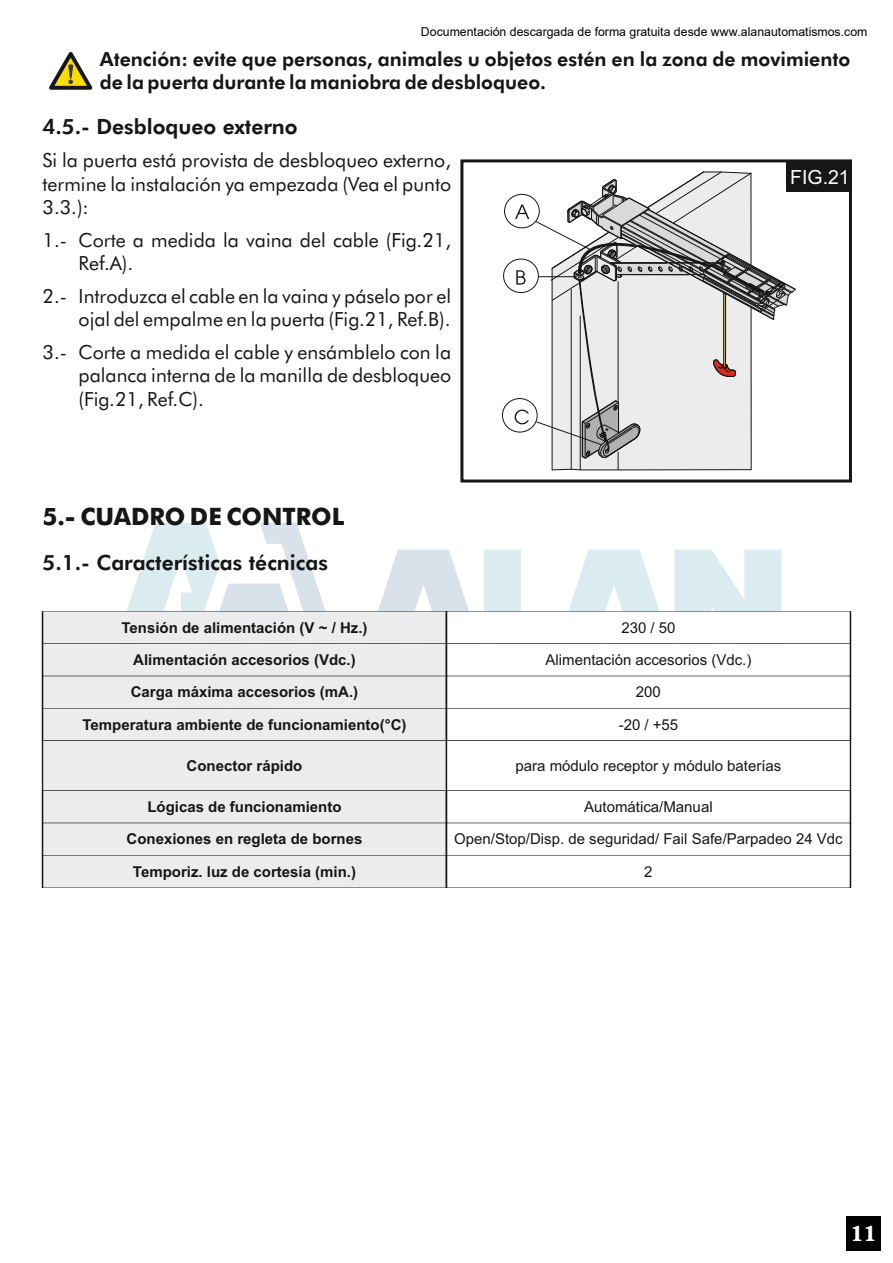
<style>
.page{position:relative;width:893px;height:1263px;background:#fff}
.page>*{position:absolute;margin:0;border:0;box-sizing:border-box;transform-origin:0 0}
.t1{font:700 24px "Futura BT";color:#151616}
.t2{font:800 21px "Futura BT";color:#151616}
.t3{font:600 21px "Souvenir IT Cby BT";color:#fff}
.t4{font:19.5px/23.4px "Futura BT";color:#151616;text-align:justify}
.t5{font:800 19.5px/23.4px "Futura BT";color:#151616}
.t6{font:19.5px "Arial";color:#fff}
.t7{font:700 15px "Arial";color:#151616}
.t8{font:15px "Arial";color:#151616}
.t9{font:12.3px "Arial";color:#000}
</style>
<div class="page">
<svg style="left:127px;top:523px;width:198px;height:88px"></svg>
<svg style="left:378px;top:550px;width:403px;height:61px"></svg>
<div style="left:846px;top:1216px;width:34px;height:34px;background:#000"></div>
<svg style="left:49px;top:51px;width:44px;height:39px"></svg>
<div style="left:460px;top:159px;width:392px;height:324px;border:3px solid #151616"></div>
<div style="left:786px;top:161px;width:64px;height:30px;background:#151616"></div>
<div style="left:504px;top:194px;width:35px;height:34px;border:1px solid #151616;border-radius:50%"></div>
<svg style="left:515px;top:205px;width:14px;height:14px"></svg>
<div style="left:503px;top:259px;width:36px;height:34px;border:1px solid #151616;border-radius:50%"></div>
<svg style="left:516px;top:270px;width:10px;height:15px"></svg>
<div style="left:502px;top:398px;width:35px;height:34px;border:1px solid #151616;border-radius:50%"></div>
<svg style="left:515px;top:410px;width:14px;height:14px"></svg>
<svg style="left:535px;top:171px;width:261px;height:299px"></svg>
<div style="left:42px;top:611px;width:405px;height:33px;background:#ececec"></div>
<div style="left:446px;top:611px;width:405px;height:33px;background:#fff"></div>
<div style="left:42px;top:643px;width:405px;height:33px;background:#ececec"></div>
<div style="left:446px;top:643px;width:405px;height:33px;background:#fff"></div>
<div style="left:42px;top:676px;width:405px;height:33px;background:#ececec"></div>
<div style="left:446px;top:676px;width:405px;height:33px;background:#fff"></div>
<div style="left:42px;top:708px;width:405px;height:33px;background:#ececec"></div>
<div style="left:446px;top:708px;width:405px;height:33px;background:#fff"></div>
<div style="left:42px;top:740px;width:405px;height:51px;background:#ececec;border:1px solid #151616"></div>
<div style="left:446px;top:740px;width:405px;height:51px;background:#fff;border:1px solid #151616"></div>
<div style="left:42px;top:790px;width:405px;height:33px;background:#ececec"></div>
<div style="left:446px;top:790px;width:405px;height:33px;background:#fff"></div>
<div style="left:42px;top:823px;width:405px;height:33px;background:#ececec"></div>
<div style="left:446px;top:823px;width:405px;height:33px;background:#fff"></div>
<div style="left:42px;top:855px;width:405px;height:33px;background:#ececec"></div>
<div style="left:446px;top:855px;width:405px;height:33px;background:#fff"></div>
<p class="t9" style="left:421px;top:24px;width:448px">Documentación descargada de forma gratuita desde www.alanautomatismos.com</p>
<p class="t5" style="left:100px;top:49px;width:752px">Atención: evite que personas, animales u objetos estén en la zona de movimiento de la puerta durante la maniobra de desbloqueo.</p>
<p class="t2" style="left:43px;top:118px;width:257px">4.5.- Desbloqueo externo</p>
<p class="t4" style="left:43px;top:150px;width:410px">Si la puerta está provista de desbloqueo externo, termine la instalación ya empezada (Vea el punto 3.3.):</p>
<p class="t4" style="left:79px;top:230px;width:374px;text-indent:-36px">1.- Corte a medida la vaina del cable (Fig.21,<br>Ref.A).</p>
<p class="t4" style="left:43px;top:286px;width:410px;text-align:right">2.- Introduzca el cable en la vaina y páselo por el ojal del empalme en la puerta (Fig.21, Ref.B).</p>
<p class="t4" style="left:79px;top:342px;width:374px;text-indent:-36px">3.- Corte a medida el cable y ensámblelo con la palanca interna de la manilla de desbloqueo (Fig.21, Ref.C).</p>
<p class="t6" style="left:790px;top:170px;width:61px">FIG.21</p>
<p class="t1" style="left:43px;top:507px;width:303px">5.- CUADRO DE CONTROL</p>
<p class="t2" style="left:43px;top:554px;width:287px">5.1.- Características técnicas</p>
<p class="t7" style="left:121px;top:622px;width:248px">Tensión de alimentación (V ~ / Hz.)</p>
<p class="t8" style="left:621px;top:622px;width:56px">230 / 50</p>
<p class="t7" style="left:133px;top:654px;width:224px">Alimentación accesorios (Vdc.)</p>
<p class="t8" style="left:545px;top:654px;width:207px">Alimentación accesorios (Vdc.)</p>
<p class="t7" style="left:131px;top:686px;width:229px">Carga máxima accesorios (mA.)</p>
<p class="t8" style="left:636px;top:686px;width:27px">200</p>
<p class="t7" style="left:82px;top:719px;width:326px">Temperatura ambiente de funcionamiento(°C)</p>
<p class="t8" style="left:619px;top:719px;width:61px">-20 / +55</p>
<p class="t7" style="left:187px;top:760px;width:117px">Conector rápido</p>
<p class="t8" style="left:515px;top:760px;width:267px">para módulo receptor y módulo baterías</p>
<p class="t7" style="left:147px;top:801px;width:196px">Lógicas de funcionamiento</p>
<p class="t8" style="left:584px;top:801px;width:130px">Automática/Manual</p>
<p class="t7" style="left:127px;top:833px;width:237px">Conexiones en regleta de bornes</p>
<p class="t8" style="left:454px;top:833px;width:390px">Open/Stop/Disp. de seguridad/ Fail Safe/Parpadeo 24 Vdc</p>
<p class="t7" style="left:133px;top:866px;width:225px">Temporiz. luz de cortesía (min.)</p>
<p class="t8" style="left:644px;top:866px;width:10px">2</p>
<p class="t3" style="left:850px;top:1225px;width:28px">11</p>
</div>
